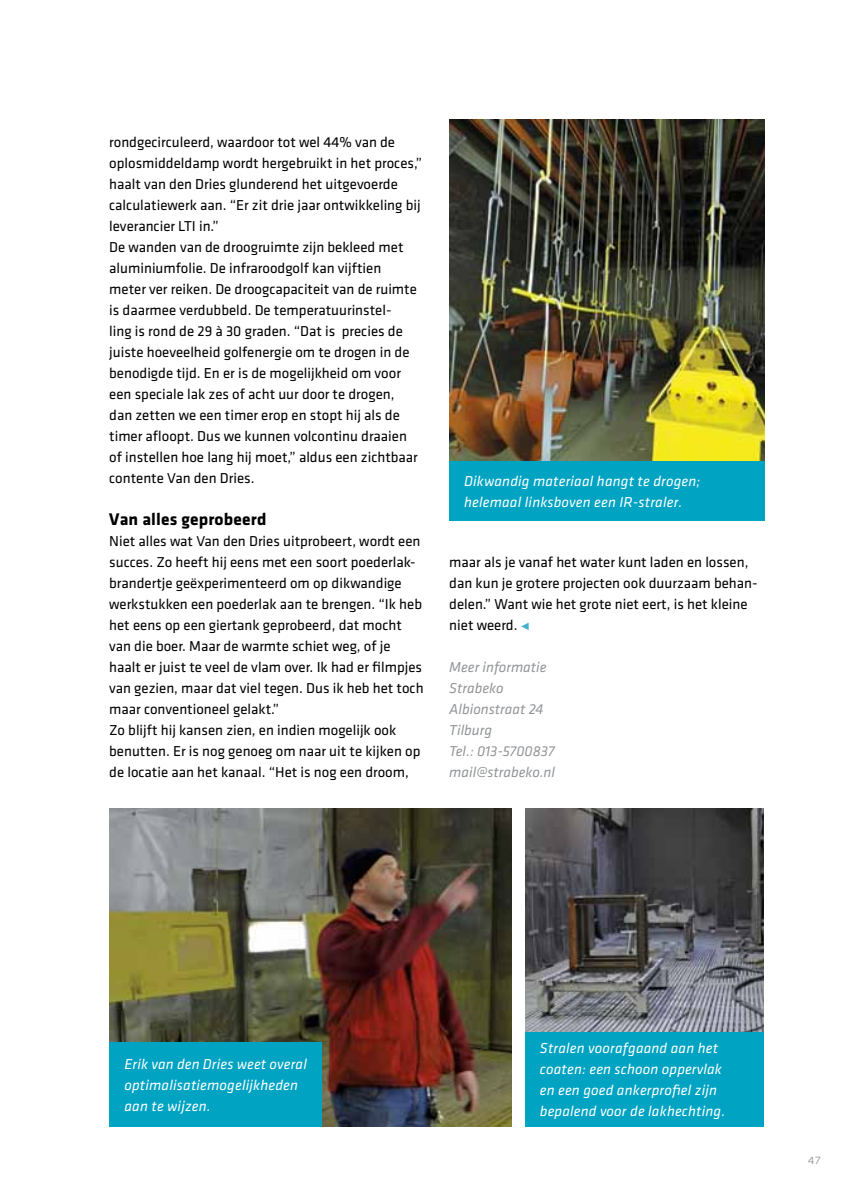
<style>
.page{position:relative;width:844px;height:1196px;background:#fff}
.page>*{position:absolute;margin:0;border:0;box-sizing:border-box;transform-origin:0 0}
.t1{font:700 17.5px "Klavika";letter-spacing:.01em;color:#000}
.t2{font:14.88px/21px "Klavika";color:#000}
.t3{font:14.88px/21px "Klavika Regular Italic TF";letter-spacing:.01em;color:#fff}
.t4{font:italic 14.88px/21px "Klavika";color:#939598}
.t5{font:14px "Klavika Light Caps SC";color:#939598}
.s1{color:#45b1cb}
</style>
<div class="page">
<img style="left:525px;top:809px;width:238px;height:223px">
<div style="left:525px;top:1032px;width:238px;height:94px;background:#00a3c2"></div>
<img style="left:449px;top:119px;width:315px;height:342px">
<div style="left:449px;top:461px;width:315px;height:60px;background:#00a3c2"></div>
<img style="left:110px;top:809px;width:401px;height:317px">
<div style="left:110px;top:1042px;width:212px;height:84px;background:#00a3c2"></div>
<p class="t2" style="left:109px;top:132px;width:314px">rondgecirculeerd, waardoor tot wel 44% van de oplosmiddeldamp wordt hergebruikt in het proces,” haalt van den Dries glunderend het uitgevoerde calculatiewerk aan. “Er zit drie jaar ontwikkeling bij leverancier LTI in.”<br>De wanden van de droogruimte zijn bekleed met aluminiumfolie. De infraroodgolf kan vijftien<br>meter ver reiken. De droogcapaciteit van de ruimte is daarmee verdubbeld. De temperatuurinstel-<br>ling is rond de 29 à 30 graden. “Dat is precies de juiste hoeveelheid golfenergie om te drogen in de benodigde tijd. En er is de mogelijkheid om voor een speciale lak zes of acht uur door te drogen,<br>dan zetten we een timer erop en stopt hij als de timer afloopt. Dus we kunnen volcontinu draaien of instellen hoe lang hij moet,” aldus een zichtbaar contente Van den Dries.</p>
<p class="t1" style="left:109px;top:510px;width:159px">Van alles geprobeerd</p>
<p class="t2" style="left:109px;top:531px;width:316px">Niet alles wat Van den Dries uitprobeert, wordt een succes. Zo heeft hij eens met een soort poederlak&shy;brandertje geëxperimenteerd om op dikwandige werkstukken een poederlak aan te brengen. “Ik heb het eens op een giertank geprobeerd, dat mocht van die boer. Maar de warmte schiet weg, of je haalt er juist te veel de vlam over. Ik had er filmpjes van gezien, maar dat viel tegen. Dus ik heb het toch maar conventioneel gelakt.”<br>Zo blijft hij kansen zien, en indien mogelijk ook benutten. Er is nog genoeg om naar uit te kijken op de locatie aan het kanaal. “Het is nog een droom,</p>
<p class="t3" style="left:464px;top:471px;width:238px">Dikwandig materiaal hangt te drogen; helemaal linksboven een IR-straler.</p>
<p class="t2" style="left:449px;top:552px;width:310px">maar als je vanaf het water kunt laden en lossen, dan kun je grotere projecten ook duurzaam behan&shy;delen.” Want wie het grote niet eert, is het kleine niet weerd. <span class="s1">•</span></p>
<p class="t4" style="left:449px;top:657px;width:107px">Meer informatie<br>Strabeko<br>Albionstraat 24<br>Tilburg<br>Tel.: 013-5700837 mail@strabeko.nl</p>
<p class="t3" style="left:124px;top:1053px;width:184px">Erik van den Dries weet overal optimalisatiemogelijkheden aan te wijzen.</p>
<p class="t3" style="left:539px;top:1037px;width:187px">Stralen voorafgaand aan het coaten: een schoon oppervlak en een goed ankerprofiel zijn bepalend voor de lakhechting.</p>
<p class="t5" style="left:807px;top:1151px;width:14px">47</p>
</div>
